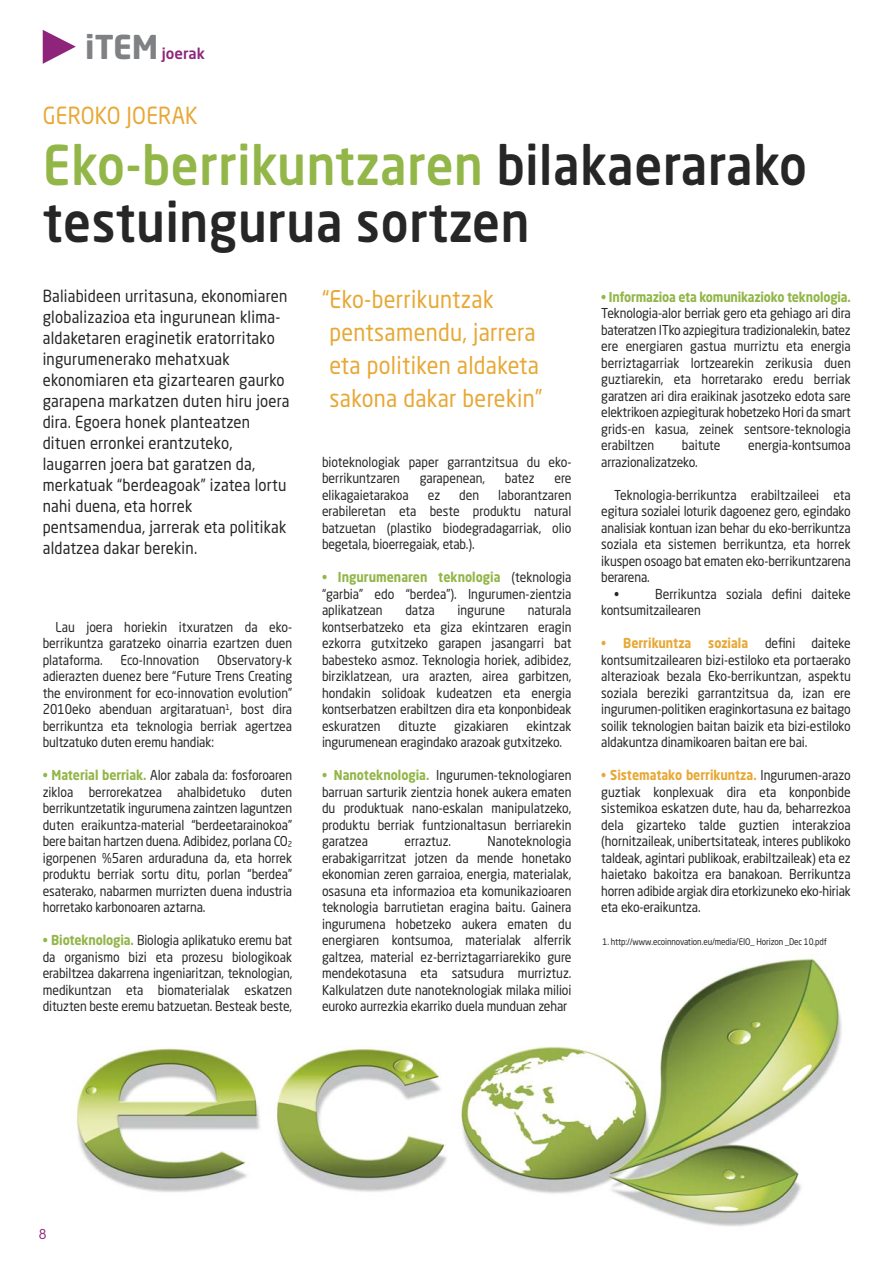
<style>
.page{position:relative;width:892px;height:1262px;background:#fff}
.page>*{position:absolute;margin:0;border:0;box-sizing:border-box;transform-origin:0 0}
.t1{font:500 54px/57px "Neo Sans Std";letter-spacing:.015em;color:#272627;scale:.9 1}
.t2{font:24px/33px "Neo Sans Std";letter-spacing:.015em;color:#e7a835;scale:.9 1}
.t3{font:23.25px "Neo Sans Std";letter-spacing:.015em;color:#e7a835;scale:.9 1}
.t4{font:16.5px/21px "Neo Sans Std";letter-spacing:.015em;color:#272627;scale:.9 1}
.t5{font:500 15px "Neo Sans Std";color:#8e257b}
.t6{font:13.5px/16.5px "Neo Sans Std";letter-spacing:-.01em;color:#272627;text-align:justify;scale:.9 1}
.t7{font:700 13.5px "Neo Sans Std";letter-spacing:-.015em;color:#92b648;scale:.9 1}
.t8{font:13.5px "ITC Avant Garde Std";color:#8e257b}
.t9{font:9px "Neo Sans Std";letter-spacing:-.01em;color:#272627;scale:.9 1}
.s1{font-weight:700;font-size:32.55px;color:#7f8184}
.s2{color:#92b648}
.s3{font-weight:700;color:#92b648}
.s4{font-weight:700;color:#e7a835}
.s5{font-size:8.1px}
</style>
<div class="page">
<img style="left:76px;top:958px;width:766px;height:269px">
<svg style="left:43px;top:30px;width:33px;height:34px"></svg>
<p class="t5" style="left:85px;top:47px;width:121px"><span class="s1">iTEM</span> joerak</p>
<h3 class="t3" style="left:43px;top:107px;width:174px">GEROKO JOERAK</h3>
<h1 class="t1" style="left:43px;top:142px;width:851px"><span class="s2">Eko-berrikuntzaren</span> bilakaerarako testuingurua sortzen</h1>
<h2 class="t2" style="left:329px;top:284px;width:238px;text-indent:-7px">“Eko-berrikuntzak pentsamendu, jarrera eta politiken aldaketa sakona dakar berekin”</h2>
<p class="t4" style="left:43px;top:287px;width:276px">Baliabideen urritasuna, ekonomiaren globalizazioa eta ingurunean klima&shy;aldaketaren eraginetik eratorritako ingurumenerako mehatxuak ekonomiaren eta gizartearen gaurko garapena markatzen duten hiru joera dira. Egoera honek planteatzen dituen erronkei erantzuteko, laugarren joera bat garatzen da, merkatuak “berdeagoak” izatea lortu nahi duena, eta horrek pentsamendua, jarrerak eta politikak aldatzea dakar berekin.</p>
<p class="t7" style="left:601px;top:289px;width:279px">• Informazioa eta komunikazioko teknologia.</p>
<p class="t6" style="left:601px;top:306px;width:279px">Teknologia-alor berriak gero eta gehiago ari dira bateratzen ITko azpiegitura tradizionalekin, batez ere energiaren gastua murriztu eta energia berriztagarriak lortzearekin zerikusia duen guztiarekin, eta horretarako eredu berriak garatzen ari dira eraikinak jasotzeko edota sare elektrikoen azpiegiturak hobetzeko Hori da smart grids-en kasua, zeinek sentsore-teknologia erabiltzen</p>
<p class="t6" style="left:682px;top:438px;width:44px">baitute</p>
<p class="t6" style="left:748px;top:438px;width:115px">energia-kontsumoa</p>
<p class="t6" style="left:601px;top:455px;width:109px">arrazionalizatzeko.</p>
<p class="t6" style="left:614px;top:488px;width:264px">Teknologia-berrikuntza erabiltzaileei eta</p>
<p class="t6" style="left:601px;top:504px;width:279px">egitura sozialei loturik dagoenez gero, egindako</p>
<p class="t6" style="left:601px;top:521px;width:279px">analisiak kontuan izan behar du eko-berrikuntza</p>
<p class="t6" style="left:601px;top:537px;width:279px">soziala eta sistemen berrikuntza, eta horrek</p>
<p class="t6" style="left:601px;top:554px;width:279px">ikuspen osoago bat ematen eko-berrikuntzarena</p>
<p class="t6" style="left:601px;top:570px;width:55px">berarena.</p>
<p class="t6" style="left:614px;top:587px;width:7px">•</p>
<p class="t6" style="left:322px;top:455px;width:279px">bioteknologiak paper garrantzitsua du eko&shy;berrikuntzaren</p>
<p class="t6" style="left:420px;top:471px;width:74px">garapenean,</p>
<p class="t6" style="left:505px;top:471px;width:35px">batez</p>
<p class="t6" style="left:554px;top:471px;width:20px">ere</p>
<p class="t6" style="left:322px;top:488px;width:98px">elikagaietarakoa</p>
<p class="t6" style="left:428px;top:488px;width:15px">ez</p>
<p class="t6" style="left:459px;top:488px;width:24px">den</p>
<p class="t6" style="left:322px;top:488px;width:279px;text-indent:176px">laborantzaren erabileretan eta beste produktu natural batzuetan (plastiko biodegradagarriak, olio begetala, bioerregaiak, etab.).</p>
<p class="t6" style="left:322px;top:570px;width:279px"><span class="s3">• Ingurumenaren teknologia</span> (teknologia “garbia” edo “berdea”). Ingurumen-zientzia aplikatzean</p>
<p class="t6" style="left:601px;top:587px;width:279px;text-indent:54px">Berrikuntza soziala defini daiteke kontsumitzailearen</p>
<p class="t6" style="left:601px;top:636px;width:279px"><span class="s4">• Berrikuntza soziala</span> defini daiteke kontsumitzailearen bizi-estiloko eta portaerako alterazioak bezala Eko-berrikuntzan, aspektu soziala bereziki garrantzitsua da, izan ere ingurumen-politiken eraginkortasuna ez baitago soilik teknologien baitan baizik eta bizi-estiloko aldakuntza dinamikoaren baitan ere bai.</p>
<p class="t6" style="left:601px;top:768px;width:279px"><span class="s4">• Sistematako berrikuntza.</span> Ingurumen-arazo guztiak konplexuak dira eta konponbide sistemikoa eskatzen dute, hau da, beharrezkoa dela gizarteko talde guztien interakzioa (hornitzaileak, unibertsitateak, interes publikoko taldeak, agintari publikoak, erabiltzaileak) eta ez haietako bakoitza era banakoan. Berrikuntza horren adibide argiak dira etorkizuneko eko-hiriak eta eko-eraikuntza.</p>
<p class="t6" style="left:405px;top:603px;width:34px">datza</p>
<p class="t6" style="left:457px;top:603px;width:54px">ingurune</p>
<p class="t6" style="left:322px;top:603px;width:279px;text-indent:206px">naturala kontserbatzeko eta giza ekintzaren eragin ezkorra gutxitzeko garapen jasangarri bat babesteko asmoz. Teknologia horiek, adibidez, birziklatzean, ura arazten, airea garbitzen, hondakin solidoak kudeatzen eta energia kontserbatzen erabiltzen dira eta konponbideak eskuratzen</p>
<p class="t6" style="left:43px;top:620px;width:279px;text-indent:13px">Lau joera horiekin itxuratzen da eko&shy;berrikuntza garatzeko oinarria ezartzen duen plataforma.</p>
<p class="t6" style="left:121px;top:653px;width:89px">Eco-Innovation</p>
<p class="t6" style="left:43px;top:653px;width:279px;text-indent:174px">Observatory-k adierazten duenez bere “Future Trens Creating the environment for eco-innovation evolution” 2010eko abenduan argitaratuan<sup>1</sup>, bost dira berrikuntza eta teknologia berriak agertzea bultzatuko duten eremu handiak:</p>
<p class="t6" style="left:43px;top:768px;width:279px"><span class="s3">• Material berriak.</span> Alor zabala da: fosforoaren zikloa berrorekatzea ahalbidetuko duten berrikuntzetatik ingurumena zaintzen laguntzen duten eraikuntza-material “berdeetarainokoa” bere baitan hartzen duena. Adibidez, porlana CO<span class="s5">2 </span>igorpenen %5aren arduraduna da, eta horrek produktu berriak sortu ditu, porlan “berdea” esaterako, nabarmen murrizten duena industria horretako karbonoaren aztarna.</p>
<p class="t6" style="left:43px;top:933px;width:279px"><span class="s3">• Bioteknologia.</span> Biologia aplikatuko eremu bat da organismo bizi eta prozesu biologikoak erabiltzea dakarrena ingeniaritzan, teknologian, medikuntzan eta biomaterialak eskatzen dituzten beste eremu batzuetan. Besteak beste,</p>
<p class="t6" style="left:322px;top:719px;width:279px;text-indent:204px">ekintzak ingurumenean eragindako arazoak gutxitzeko.</p>
<p class="t6" style="left:322px;top:768px;width:279px"><span class="s3">• Nanoteknologia.</span> Ingurumen-teknologiaren barruan sarturik zientzia honek aukera ematen du produktuak nano-eskalan manipulatzeko, produktu berriak funtzionaltasun berriarekin garatzea</p>
<p class="t6" style="left:398px;top:719px;width:44px">dituzte</p>
<p class="t6" style="left:454px;top:719px;width:62px">gizakiaren</p>
<p class="t6" style="left:322px;top:834px;width:279px;text-indent:165px">Nanoteknologia erabakigarritzat jotzen da mende honetako ekonomian zeren garraioa, energia, materialak, osasuna eta informazioa eta komunikazioaren teknologia barrutietan eragina baitu. Gainera ingurumena hobetzeko aukera ematen du energiaren kontsumoa, materialak alferrik galtzea, material ez-berriztagarriarekiko gure mendekotasuna eta satsudura murriztuz.<br>Kalkulatzen dute nanoteknologiak milaka milioi euroko aurrezkia ekarriko duela munduan zehar</p>
<p class="t6" style="left:404px;top:834px;width:53px">erraztuz.</p>
<p class="t9" style="left:602px;top:938px;width:251px">1. http://www.ecoinnovation.eu/media/EIO_ Horizon _Dec 10.pdf</p>
<p class="t8" style="left:39px;top:1226px;width:9px">8</p>
</div>
